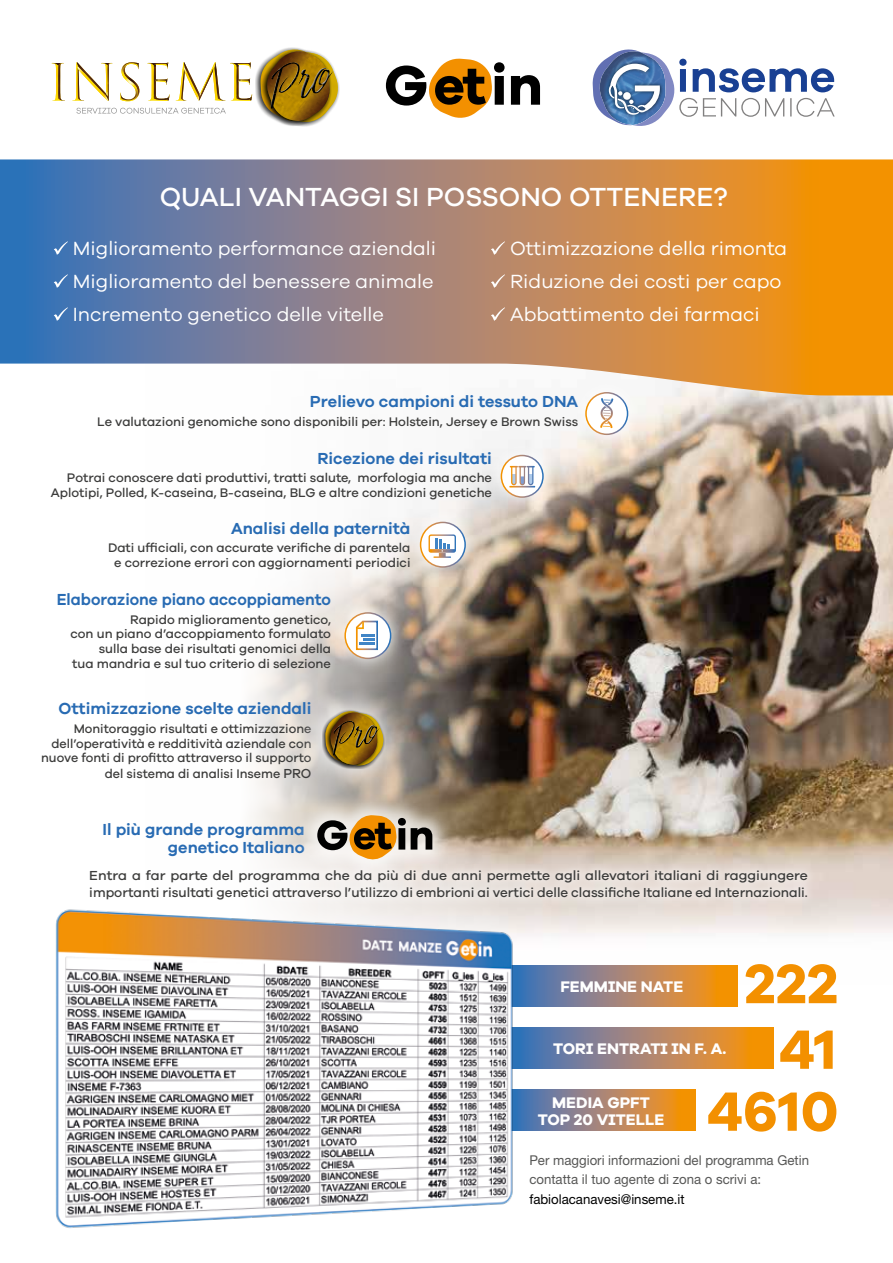
<style>
.page{position:relative;width:893px;height:1263px;background:#fff}
.page>*{position:absolute;margin:0;border:0;box-sizing:border-box;transform-origin:0 0}
.t1{font:700 57px "Galano Grotesque Alt";color:#f39000}
.t2{font:500 27px "Galano Grotesque";color:#fff}
.t3{font:19.65px/33px "Galano Grotesque";color:#fff}
.t4{font:600 16.5px/18px "Galano Grotesque";color:#286bb3;text-align:right}
.t5{font:600 16.5px "Galano Grotesque";color:#286bb3;scale:.95 1}
.t6{font:700 15.9px/17.2px "Galano Grotesque Alt";color:#fff;text-align:center}
.t7{font:500 13.5px/16.5px "Galano Grotesque";color:#3c3c3b}
.t8{font:13.5px/19.5px "Helvetica Neue LT Std";color:#575756}
.t9{font:13.5px "Helvetica Neue LT Std";color:#000}
.t10{font:500 12.9px/14.7px "Galano Grotesque";color:#3c3c3b;text-align:right}
.s1{font-size:13.5px}
</style>
<div class="page">
<img style="left:250px;top:395px;width:643px;height:541px">
<svg style="left:0;top:159px;width:893px;height:236px;background:#ae9076"></svg>
<div style="left:571px;top:378px;width:72px;height:72px;background:#fff;opacity:.75"></div>
<div style="left:586px;top:393px;width:42px;height:41px;background:#fff;border-radius:50%"></div>
<div style="left:585px;top:392px;width:43px;height:43px;border:2px solid #fff;border-radius:50%"></div>
<svg style="left:600px;top:398px;width:13px;height:30px"></svg>
<div style="left:486px;top:441px;width:72px;height:71px;background:#fff;opacity:.75"></div>
<svg style="left:501px;top:455px;width:42px;height:42px"></svg>
<div style="left:501px;top:455px;width:43px;height:43px;border:2px solid #fff;border-radius:50%"></div>
<svg style="left:509px;top:466px;width:26px;height:21px"></svg>
<div style="left:404px;top:506px;width:78px;height:77px;background:#fff;opacity:.75"></div>
<div style="left:421px;top:522px;width:44px;height:45px;background:#fff;border-radius:50%"></div>
<div style="left:420px;top:522px;width:46px;height:46px;border:2px solid #fff;border-radius:50%"></div>
<svg style="left:429px;top:534px;width:27px;height:24px"></svg>
<div style="left:329px;top:596px;width:78px;height:79px;background:#fff;opacity:.75"></div>
<div style="left:345px;top:613px;width:46px;height:45px;background:#fff;border-radius:50%"></div>
<div style="left:344px;top:612px;width:47px;height:47px;border:2px solid #fff;border-radius:50%"></div>
<svg style="left:356px;top:620px;width:22px;height:31px"></svg>
<div style="left:296px;top:684px;width:115px;height:111px;background:#fff;opacity:.75"></div>
<svg style="left:322px;top:709px;width:39px;height:60px"></svg>
<svg style="left:326px;top:766px;width:53px;height:3px"></svg>
<svg style="left:325px;top:711px;width:60px;height:55px"></svg>
<svg style="left:331px;top:719px;width:50px;height:37px"></svg>
<svg style="left:332px;top:721px;width:49px;height:35px;background:#8a650c"></svg>
<div style="left:295px;top:793px;width:160px;height:89px;background:#fff;opacity:.75"></div>
<svg style="left:317px;top:815px;width:115px;height:45px;background:#a28c6c"></svg>
<svg style="left:54px;top:241px;width:14px;height:14px"></svg>
<svg style="left:54px;top:274px;width:14px;height:14px"></svg>
<svg style="left:54px;top:307px;width:14px;height:14px"></svg>
<svg style="left:491px;top:241px;width:14px;height:14px"></svg>
<svg style="left:491px;top:274px;width:14px;height:14px"></svg>
<svg style="left:491px;top:307px;width:14px;height:14px"></svg>
<svg style="left:255px;top:47px;width:52px;height:80px"></svg>
<svg style="left:262px;top:49px;width:56px;height:77px"></svg>
<svg style="left:260px;top:50px;width:79px;height:73px"></svg>
<svg style="left:269px;top:60px;width:66px;height:3px"></svg>
<svg style="left:269px;top:63px;width:66px;height:46px;background:#8a660d"></svg>
<svg style="left:52px;top:63px;width:13px;height:38px"></svg>
<svg style="left:72px;top:62px;width:40px;height:39px"></svg>
<svg style="left:120px;top:62px;width:20px;height:39px"></svg>
<svg style="left:147px;top:63px;width:23px;height:38px"></svg>
<svg style="left:176px;top:62px;width:76px;height:39px"></svg>
<svg style="left:76px;top:108px;width:150px;height:6px"></svg>
<svg style="left:592px;top:49px;width:243px;height:77px"></svg>
<div style="left:79px;top:860px;width:738px;height:50px;background:#fff;opacity:.75"></div>
<svg style="left:518px;top:965px;width:220px;height:41px;background:#a68569"></svg>
<svg style="left:518px;top:1028px;width:255px;height:41px;background:#a68469"></svg>
<svg style="left:518px;top:1090px;width:178px;height:41px;background:#a88568"></svg>
<svg style="left:386px;top:58px;width:154px;height:60px"></svg>
<img style="left:55px;top:901px;width:463px;height:327px">
<h2 class="t2" style="left:160px;top:181px;width:570px">QUALI VANTAGGI SI POSSONO OTTENERE?</h2>
<h3 class="t3" style="left:73px;top:231px;width:365px">Miglioramento performance aziendali<br>Miglioramento del benessere animale<br>Incremento genetico delle vitelle</h3>
<h3 class="t3" style="left:510px;top:231px;width:279px">Ottimizzazione della rimonta<br>Riduzione dei costi per capo<br>Abbattimento dei farmaci</h3>
<p class="t4" style="left:310px;top:392px;width:270px">Prelievo campioni di tessuto DNA</p>
<p class="t10" style="left:97px;top:414px;width:482px">Le valutazioni genomiche sono disponibili per: Holstein, Jersey e Brown Swiss</p>
<p class="t4" style="left:317px;top:449px;width:176px">Ricezione dei risultati</p>
<p class="t10" style="left:51px;top:470px;width:443px">Potrai conoscere dati produttivi, tratti salute, morfologia ma anche<br>Aplotipi, Polled, K-caseina, B-caseina, BLG e altre condizioni genetiche</p>
<p class="t4" style="left:231px;top:519px;width:181px">Analisi della paternità</p>
<p class="t10" style="left:108px;top:540px;width:304px;text-align:center">Dati ufficiali, con accurate verifiche di parentela e correzione errori con aggiornamenti periodici</p>
<p class="t5" style="left:57px;top:590px;width:290px">Elaborazione piano accoppiamento</p>
<p class="t10" style="left:70px;top:612px;width:262px">Rapido miglioramento genetico,<br>con un piano d’accoppiamento formulato sulla base dei risultati genomici della<br>tua mandria e sul tuo criterio di selezione</p>
<p class="t4" style="left:59px;top:699px;width:254px">Ottimizzazione scelte aziendali</p>
<p class="t10" style="left:41px;top:721px;width:272px">Monitoraggio risultati e ottimizzazione dell’operatività e redditività aziendale con nuove fonti di profitto attraverso il supporto del sistema di analisi Inseme <span class="s1">PRO</span></p>
<p class="t4" style="left:103px;top:820px;width:204px">Il più grande programma genetico Italiano</p>
<p class="t7" style="left:89px;top:867px;width:720px">Entra a far parte del programma che da più di due anni permette agli allevatori italiani di raggiungere importanti risultati genetici attraverso l’utilizzo di embrioni ai vertici delle classifiche Italiane ed Internazionali.</p>
<p class="t6" style="left:560px;top:977px;width:124px">FEMMINE NATE</p>
<p class="t6" style="left:553px;top:1040px;width:175px">TORI ENTRATI IN F. A.</p>
<h1 class="t1" style="left:745px;top:947px;width:95px">222</h1>
<h1 class="t1" style="left:779px;top:1012px;width:59px">41</h1>
<p class="t6" style="left:538px;top:1093px;width:128px">MEDIA GPFT<br>TOP 20 VITELLE</p>
<h1 class="t1" style="left:707px;top:1074px;width:133px">4610</h1>
<p class="t8" style="left:529px;top:1150px;width:281px">Per maggiori informazioni del programma Getin contatta il tuo agente di zona o scrivi a:</p>
<p class="t9" style="left:529px;top:1191px;width:157px">fabiolacanavesi@inseme.it</p>
</div>
